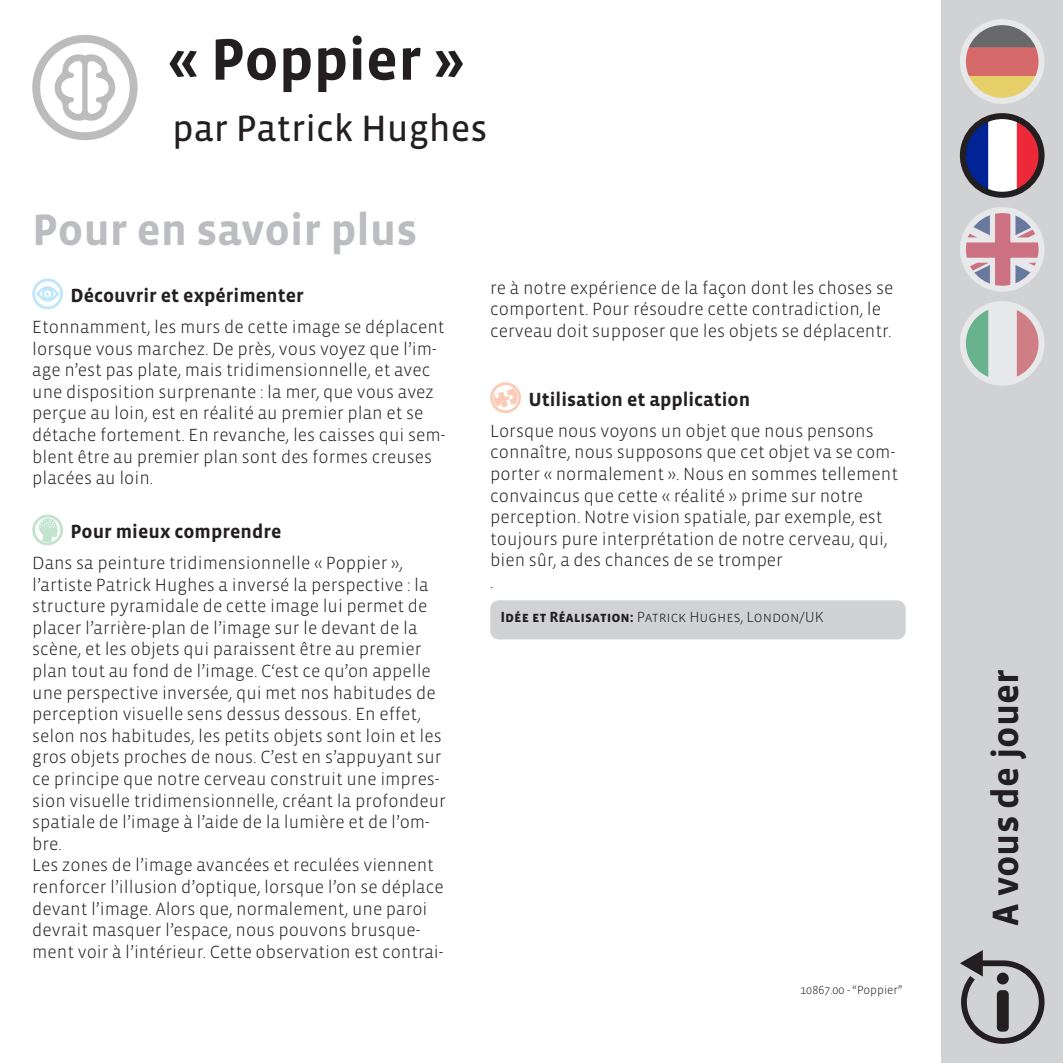
<style>
.page{position:relative;width:1063px;height:1063px;background:#fff}
.page>*{position:absolute;margin:0;border:0;box-sizing:border-box;transform-origin:0 0}
.Haupttitel{font:700 60px "Vista Sans OT";color:#231f20}
.t1{font:700 45px "Vista Sans OT";color:#bcbdc0}
.Untertitel{font:37.5px "Vista Sans OT";color:#231f20}
.t2{font:700 37.5px "Vista Sans OT";color:#231f20}
.Rückseitentitel{font:700 19.5px "Vista Sans OT";color:#231f20}
.Rückseitentext{font:300 18px/21.6px "Vista Sans OT";color:#231f20}
.Paragraph_Style_1{font:300 15px "Vista Sans OT";color:#231f20}
.Rückseitentext-2{font:300 12px "Vista Sans OT";color:#231f20}
.s1{font-weight:700}
</style>
<div class="page">
<div style="left:942px;top:0;width:121px;height:1063px;background:#d1d2d4"></div>
<svg style="left:32px;top:35px;width:106px;height:105px"></svg>
<img style="left:963px;top:22px;width:79px;height:79px;border-radius:39px">
<div style="left:960px;top:19px;width:85px;height:85px;border:6px solid #fff;border-radius:50%"></div>
<img style="left:963px;top:116px;width:79px;height:79px;border-radius:39px">
<div style="left:960px;top:113px;width:85px;height:85px;border:6px solid #231f20;border-radius:50%"></div>
<img style="left:963px;top:212px;width:75px;height:73px">
<div style="left:960px;top:207px;width:85px;height:85px;border:6px solid #fff;border-radius:50%"></div>
<img style="left:963px;top:304px;width:79px;height:79px;border-radius:39px">
<div style="left:960px;top:301px;width:85px;height:85px;border:6px solid #fff;border-radius:50%"></div>
<svg style="left:960px;top:950px;width:85px;height:94px"></svg>
<div style="left:997px;top:990px;width:12px;height:42px;background:#231f20;border-radius:4px"></div>
<div style="left:997px;top:973px;width:12px;height:11px;background:#231f20;border-radius:6px"></div>
<div style="left:32px;top:279px;width:31px;height:30px;border:3px solid #bce6fa;border-radius:50%"></div>
<svg style="left:34px;top:283px;width:27px;height:22px"></svg>
<div style="left:32px;top:515px;width:31px;height:30px;border:3px solid #c2e3cc;border-radius:50%"></div>
<svg style="left:39px;top:518px;width:19px;height:24px"></svg>
<div style="left:490px;top:382px;width:31px;height:31px;border:3px solid #fccbb6;border-radius:50%"></div>
<svg style="left:494px;top:387px;width:24px;height:21px"></svg>
<div style="left:490px;top:600px;width:416px;height:39px;background:#d1d2d4;border-radius:9px"></div>
<p class="Haupttitel" style="left:168px;top:29px;width:298px">« Poppier »</p>
<p class="Untertitel" style="left:172px;top:109px;width:317px">par Patrick Hughes</p>
<h2 class="t1" style="left:32px;top:207px;width:386px">Pour en savoir plus</h2>
<p class="Rückseitentitel" style="left:71px;top:286px;width:235px">Découvrir et expérimenter</p>
<p class="Rückseitentext" style="left:32px;top:316px;width:414px">Etonnamment, les murs de cette image se déplacent lorsque vous marchez. De près, vous voyez que l’im&shy;age n’est pas plate, mais tridimensionnelle, et avec une disposition surprenante : la mer, que vous avez perçue au loin, est en réalité au premier plan et se détache fortement. En revanche, les caisses qui sem&shy;blent être au premier plan sont des formes creuses placées au loin.</p>
<p class="Rückseitentitel" style="left:71px;top:522px;width:212px">Pour mieux comprendre</p>
<p class="Rückseitentext" style="left:32px;top:553px;width:415px">Dans sa peinture tridimensionnelle « Poppier », l’artiste Patrick Hughes a inversé la perspective : la structure pyramidale de cette image lui permet de placer l’arrière-plan de l’image sur le devant de la scène, et les objets qui paraissent être au premier plan tout au fond de l’image. C‘est ce qu’on appelle une perspective inversée, qui met nos habitudes de perception visuelle sens dessus dessous. En effet, selon nos habitudes, les petits objets sont loin et les gros objets proches de nous. C’est en s’appuyant sur ce principe que notre cerveau construit une impres&shy;sion visuelle tridimensionnelle, créant la profondeur spatiale de l’image à l’aide de la lumière et de l’om&shy;bre.</p>
<p class="Rückseitentext" style="left:32px;top:855px;width:413px">Les zones de l’image avancées et reculées viennent renforcer l’illusion d’optique, lorsque l’on se déplace devant l’image. Alors que, normalement, une paroi devrait masquer l’espace, nous pouvons brusque&shy;ment voir à l’intérieur. Cette observation est contrai-</p>
<p class="Rückseitentext" style="left:490px;top:277px;width:405px">re à notre expérience de la façon dont les choses se comportent. Pour résoudre cette contradiction, le cerveau doit supposer que les objets se déplacentr.</p>
<p class="Rückseitentitel" style="left:528px;top:389px;width:223px">Utilisation et application</p>
<p class="Rückseitentext" style="left:490px;top:420px;width:409px">Lorsque nous voyons un objet que nous pensons connaître, nous supposons que cet objet va se com&shy;porter « normalement ». Nous en sommes tellement convaincus que cette « réalité » prime sur notre perception. Notre vision spatiale, par exemple, est toujours pure interprétation de notre cerveau, qui, bien sûr, a des chances de se tromper</p>
<p class="Rückseitentext" style="left:490px;top:571px;width:5px">.</p>
<p class="Paragraph_Style_1" style="left:500px;top:610px;width:325px"><span class="s1">Idée et Réalisation:</span> Patrick Hughes, London/UK</p>
<p class="Rückseitentext-2" style="left:800px;top:984px;width:104px">10867.00 - “Poppier”</p>
<h3 class="t2" style="left:986px;top:926px;width:258px;rotate:-90deg">A vous de jouer</h3>
</div>
